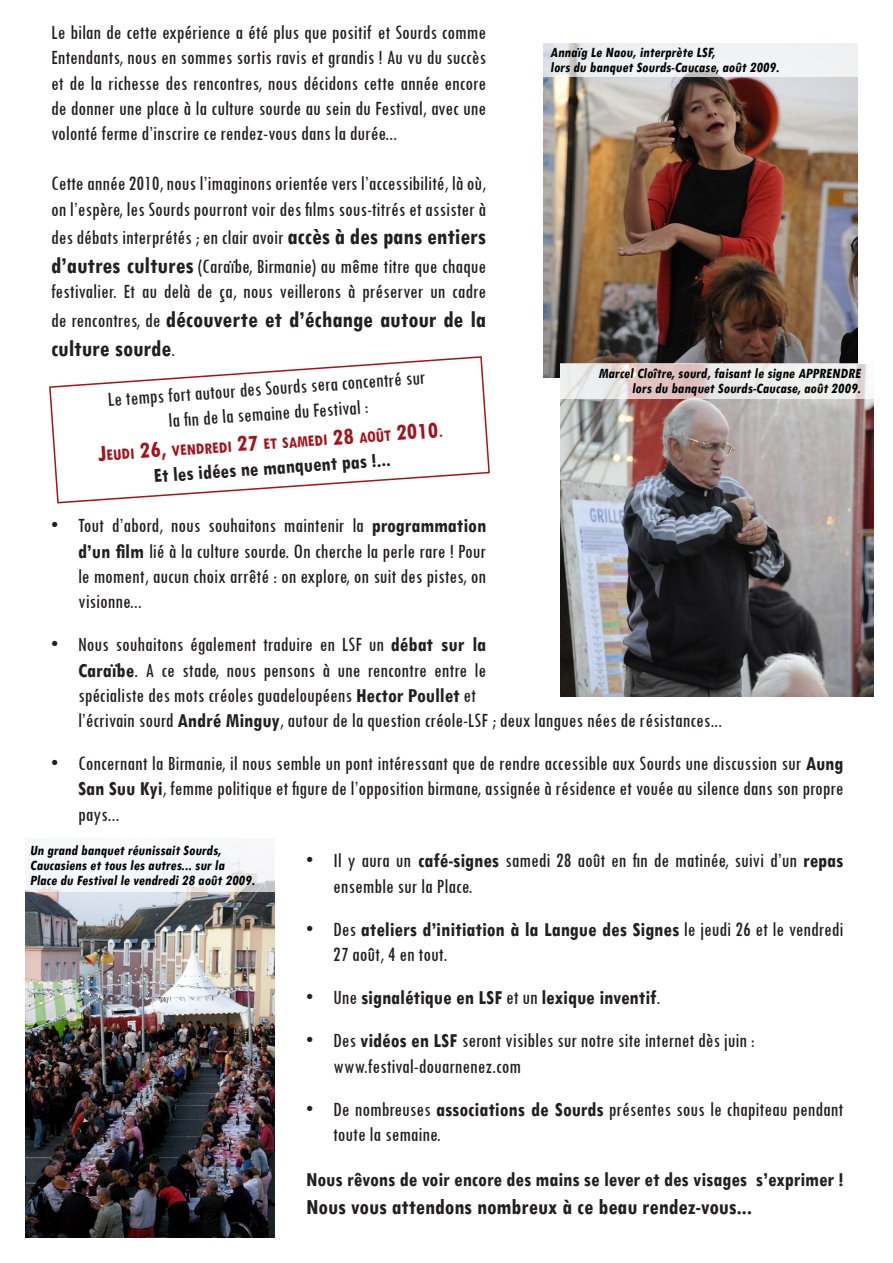
<style>
.page{position:relative;width:893px;height:1263px;background:#fff}
.page>*{position:absolute;margin:0;border:0;box-sizing:border-box;transform-origin:0 0}
.t1{font:700 condensed 24px/28.8px "Tw Cen";color:#231f20}
.t2{font:700 condensed 22.8px "Tw Cen";color:#231f20}
.t3{font:condensed 21px/25.2px "Tw Cen";color:#231f20}
.t4{font:700 condensed 21px "Tw Cen";color:#231f20}
.t5{font:700 condensed 16.8px "Tw Cen";color:#a4131a}
.t6{font:700 condensed 15px/15px "Tw Cen";color:#010203}
.s1{font-weight:700;font-size:24px}
.s2{font-weight:400;font-size:21px}
.s3{font-size:24px}
.s4{font-weight:400;font-size:24px}
.s5{font-weight:700}
.s6{font-weight:400}
</style>
<div class="page">
<img style="left:544px;top:77px;width:313px;height:300px">
<img style="left:560px;top:399px;width:313px;height:297px">
<img style="left:26px;top:891px;width:249px;height:346px">
<svg style="left:543px;top:43px;width:315px;height:34px;fill:#f0f2f3"></svg>
<svg style="left:49px;top:356px;width:441px;height:148px"></svg>
<svg style="left:560px;top:363px;width:307px;height:36px;fill:#eaebea"></svg>
<div style="left:13px;top:835px;width:285px;height:56px;background:#f7f8fa"></div>
<p class="t3" style="left:51px;top:20px;width:437px;text-align:justify">Le bilan de cette expérience a été plus que positif et Sourds comme Entendants, nous en sommes sortis ravis et grandis ! Au vu du succès et de la richesse des rencontres, nous décidons cette année encore de donner une place à la culture sourde au sein du Festival, avec une volonté ferme d’inscrire ce rendez-vous dans la durée...</p>
<p class="t3" style="left:51px;top:171px;width:437px">Cette année 2010, nous l’imaginons orientée vers l’accessibilité, là où, on l’espère, les Sourds pourront voir des films sous-titrés et assister à</p>
<p class="t3" style="left:51px;top:223px;width:437px;line-height:28.8px">des débats interprétés ; en clair avoir <span class="s1">accès à des pans entiers d’autres cultures</span> (Caraïbe, Birmanie) au même titre que chaque</p>
<p class="t3" style="left:51px;top:279px;width:437px">festivalier. Et au delà de ça, nous veillerons à préserver un cadre</p>
<p class="t1" style="left:51px;top:305px;width:437px"><span class="s2">de rencontres, de</span> découverte et d’échange autour de la culture sourde<span class="s2">.</span></p>
<p class="t3" style="left:107px;top:386px;width:320px;rotate:-4deg">Le temps fort autour des Sourds sera concentré sur</p>
<p class="t3" style="left:167px;top:407px;width:202px;rotate:-4deg">la fi n de la semaine du Festival :</p>
<p class="t5" style="left:97px;top:446px;width:347px;rotate:-4deg"><span class="s3">J</span>eudi <span class="s3">26,</span> vendredi <span class="s3">27</span> et samedi <span class="s3">28</span> août <span class="s3">2010</span><span class="s4">.</span></p>
<p class="t4" style="left:153px;top:463px;width:239px;rotate:-4deg">Et les idées ne manquent pas !...</p>
<p class="t6" style="left:550px;top:44px;width:168px">Annaïg Le Naou,interprète LSF,</p>
<p class="t6" style="left:550px;top:59px;width:233px">lors du banquet Sourds-Caucase,août 2009.</p>
<p class="t6" style="left:598px;top:365px;width:266px">MarcelCloître,sourd,faisant le signe APPRENDRE</p>
<p class="t6" style="left:632px;top:380px;width:233px">lors du banquet Sourds-Caucase,août 2009.</p>
<p class="t3" style="left:78px;top:513px;width:410px;text-align:justify;text-indent:-27px">• Tout d’abord, nous souhaitons maintenir la <span class="s5">programmation d’un film</span> lié à la culture sourde. On cherche la perle rare ! Pour le moment, aucun choix arrêté : on explore, on suit des pistes, on visionne...</p>
<p class="t3" style="left:78px;top:632px;width:410px;text-align:justify;text-indent:-27px">• Nous souhaitons également traduire en LSF un <span class="s5">débat sur la Caraïbe</span>. A ce stade, nous pensons à une rencontre entre le spécialiste des mots créoles guadeloupéens <span class="s5">Hector Poullet</span> et</p>
<p class="t3" style="left:78px;top:707px;width:646px">l’écrivain sourd <span class="s5">André Minguy</span>, autour de la question créole-LSF ; deux langues nées de résistances...</p>
<p class="t3" style="left:78px;top:750px;width:767px;text-align:justify;text-indent:-27px">• Concernant la Birmanie, il nous semble un pont intéressant que de rendre accessible aux Sourds une discussion sur <span class="s5">Aung San Suu Kyi</span>, femme politique et figure de l’opposition birmane, assignée à résidence et vouée au silence dans son propre pays...</p>
<p class="t3" style="left:333px;top:848px;width:512px;text-indent:-27px">• Il y aura un <span class="s5">café-signes</span> samedi 28 août en fin de matinée, suivi d’un <span class="s5">repas </span>ensemble sur la Place.</p>
<p class="t3" style="left:333px;top:916px;width:512px;text-indent:-27px">• Des <span class="s5">ateliers d’initiation à la Langue des Signes</span> le jeudi 26 et le vendredi<br>27 août, 4 en tout.</p>
<p class="t4" style="left:306px;top:985px;width:356px"><span class="s6">• Une</span> signalétique en LSF <span class="s6">et un</span> lexique inventif<span class="s6">.</span></p>
<p class="t3" style="left:306px;top:1028px;width:450px">• Des <span class="s5">vidéos en LSF</span> seront visibles sur notre site internet dès juin :</p>
<p class="t3" style="left:333px;top:1053px;width:189px">www.festival-douarnenez.com</p>
<p class="t3" style="left:333px;top:1096px;width:512px;text-indent:-27px">• De nombreuses <span class="s5">associations de Sourds</span> présentes sous le chapiteau pendant toute la semaine.</p>
<p class="t4" style="left:306px;top:1167px;width:539px">Nous rêvons de voir encore des mains se lever et des visages s’exprimer !</p>
<p class="t2" style="left:306px;top:1193px;width:447px">Nous vous attendons nombreux à ce beau rendez-vous...</p>
<p class="t6" style="left:30px;top:843px;width:199px">Un grand banquet réunissait Sourds,<br>Caucasiens et tous les autres...sur la</p>
<p class="t6" style="left:30px;top:873px;width:229px">Place du Festivalle vendredi28 août 2009.</p>
</div>
